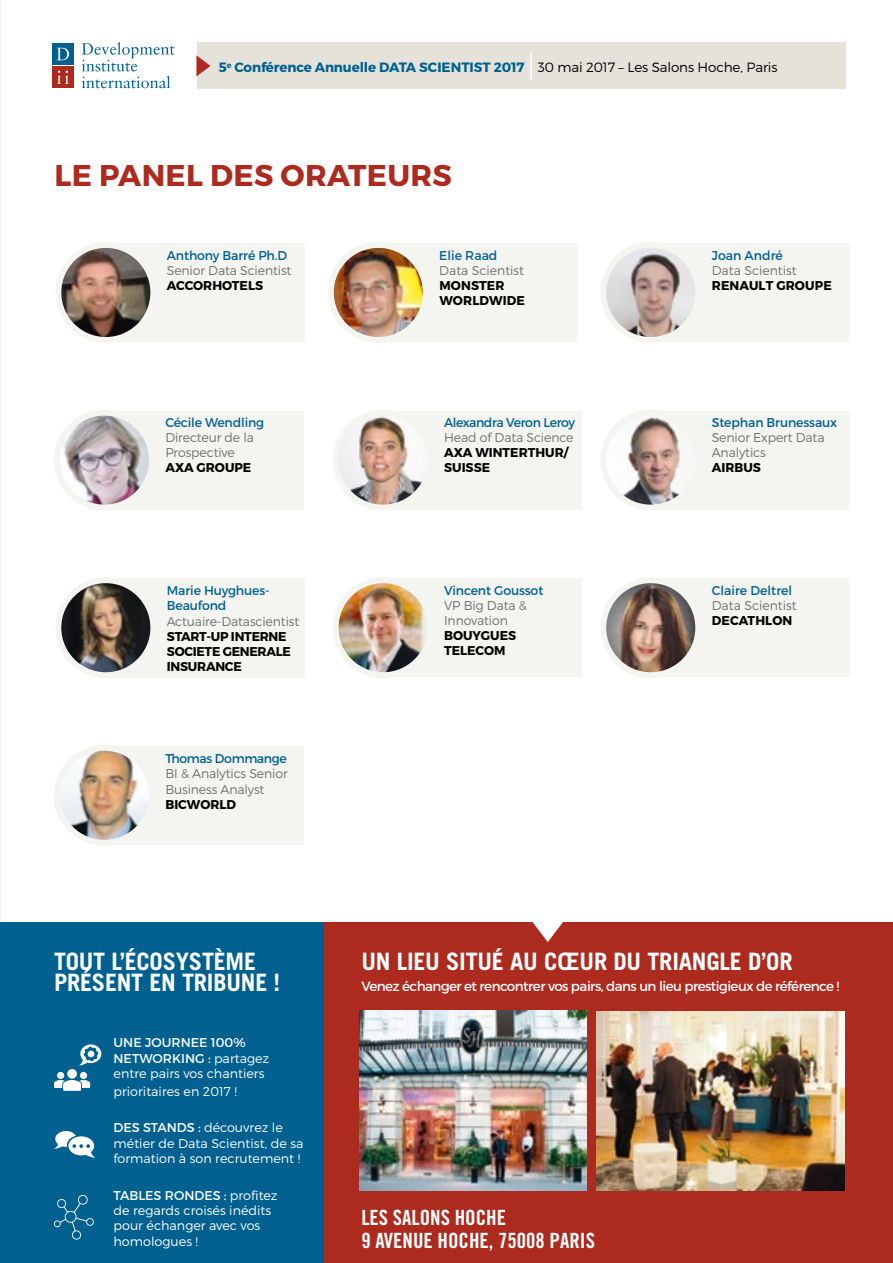
<style>
.page{position:relative;width:893px;height:1263px;background:#fff}
.page>*{position:absolute;margin:0;border:0;box-sizing:border-box;transform-origin:0 0}
.t1{font:700 30px "Montserrat";letter-spacing:.01em;color:#ad2a1e}
.t2{font:700 24px/21px "Trade Gothic LT Std";letter-spacing:-.01em;color:#fff}
.t3{font:21px/22.5px "Trade Gothic LT Std Bd Cn 20";color:#fff}
.t4{font:700 13.5px "Montserrat";letter-spacing:-.01em;color:#006190}
.t5{font:13.5px "Montserrat";letter-spacing:-.04em;color:#fff}
.t6{font:300 12.75px/15.3px "Montserrat";color:#fff}
.t7{font:300 12.75px/15px "Montserrat";letter-spacing:-.01em;color:#706f6f}
.t8{font:12.75px/15px "Montserrat";letter-spacing:-.01em;color:#006190}
.t9{font:700 12.75px/15px "Montserrat";color:#000}
.t10{font:700 12.75px/15px "Montserrat";letter-spacing:-.02em;color:#000}
.t11{font:12.75px "Montserrat";letter-spacing:-.03em;color:#006190}
.s1{font-weight:300;color:#000}
.s2{font-weight:400}
</style>
<div class="page">
<hr style="left:0;top:0;width:1px;height:1263px;background:#f1f1ec">
<div style="left:106px;top:746px;width:197px;height:98px;background:#f4f4f0"></div>
<img style="left:57px;top:748px;width:95px;height:95px;border-radius:47px">
<div style="left:54px;top:745px;width:101px;height:101px;border:6px solid #f4f4f0;border-radius:50%"></div>
<div style="left:385px;top:578px;width:197px;height:99px;background:#f4f4f0"></div>
<img style="left:336px;top:580px;width:95px;height:95px;border-radius:47px">
<div style="left:333px;top:577px;width:100px;height:101px;border:6px solid #f4f4f0;border-radius:50%"></div>
<div style="left:652px;top:578px;width:198px;height:99px;background:#f4f4f0"></div>
<img style="left:607px;top:584px;width:87px;height:87px">
<div style="left:600px;top:577px;width:101px;height:101px;border:6px solid #f4f4f0;border-radius:50%"></div>
<div style="left:107px;top:578px;width:198px;height:100px;background:#f4f4f0"></div>
<img style="left:58px;top:580px;width:95px;height:95px;border-radius:47px">
<div style="left:55px;top:577px;width:101px;height:101px;border:6px solid #f4f4f0;border-radius:50%"></div>
<div style="left:385px;top:411px;width:197px;height:98px;background:#f4f4f0"></div>
<img style="left:336px;top:413px;width:95px;height:94px;border-radius:47px">
<div style="left:333px;top:410px;width:100px;height:100px;border:6px solid #f4f4f0;border-radius:50%"></div>
<div style="left:106px;top:411px;width:197px;height:98px;background:#f4f4f0"></div>
<img style="left:57px;top:413px;width:95px;height:94px;border-radius:47px">
<div style="left:54px;top:410px;width:101px;height:100px;border:6px solid #f4f4f0;border-radius:50%"></div>
<div style="left:652px;top:411px;width:198px;height:98px;background:#f4f4f0"></div>
<img style="left:603px;top:413px;width:95px;height:94px;border-radius:47px">
<div style="left:600px;top:410px;width:101px;height:100px;border:6px solid #f4f4f0;border-radius:50%"></div>
<div style="left:652px;top:243px;width:198px;height:99px;background:#f4f4f0"></div>
<img style="left:603px;top:245px;width:95px;height:95px;border-radius:47px">
<div style="left:600px;top:242px;width:101px;height:101px;border:6px solid #f4f4f0;border-radius:50%"></div>
<div style="left:380px;top:243px;width:197px;height:99px;background:#f4f4f0"></div>
<img style="left:335px;top:249px;width:87px;height:87px">
<div style="left:328px;top:242px;width:101px;height:101px;border:6px solid #f4f4f0;border-radius:50%"></div>
<div style="left:107px;top:243px;width:198px;height:99px;background:#f4f4f0"></div>
<img style="left:58px;top:245px;width:95px;height:95px;border-radius:47px">
<div style="left:55px;top:242px;width:101px;height:101px;border:6px solid #f4f4f0;border-radius:50%"></div>
<div style="left:198px;top:43px;width:648px;height:46px;background:#e4e2d9"></div>
<svg style="left:196px;top:55px;width:14px;height:21px"></svg>
<div style="left:52px;top:43px;width:22px;height:22px;background:#006190"></div>
<svg style="left:57px;top:48px;width:12px;height:12px"></svg>
<div style="left:52px;top:66px;width:22px;height:22px;background:#ad2a1e"></div>
<svg style="left:82px;top:42px;width:93px;height:46px"></svg>
<svg style="left:57px;top:71px;width:12px;height:13px"></svg>
<hr style="left:530px;top:52px;width:2px;height:29px;background:#fff">
<div style="left:0;top:922px;width:333px;height:341px;background:#006190"></div>
<div style="left:324px;top:922px;width:569px;height:341px;background:#ad2a1e"></div>
<img style="left:359px;top:1011px;width:228px;height:179px">
<svg style="left:532px;top:922px;width:31px;height:20px"></svg>
<img style="left:597px;top:1011px;width:247px;height:180px">
<svg style="left:54px;top:1195px;width:40px;height:44px"></svg>
<svg style="left:54px;top:1131px;width:42px;height:27px"></svg>
<div style="left:80px;top:1072px;width:7px;height:7px;background:#fff;border-radius:50%"></div>
<div style="left:57px;top:1072px;width:7px;height:7px;background:#fff;border-radius:50%"></div>
<svg style="left:54px;top:1080px;width:36px;height:11px"></svg>
<div style="left:67px;top:1069px;width:10px;height:9px;background:#fff;border-radius:50%"></div>
<svg style="left:80px;top:1044px;width:21px;height:21px"></svg>
<p class="t4" style="left:219px;top:59px;width:560px">5<sup>e</sup> Conférence Annuelle DATA SCIENTIST 2017 <span class="s1">30 mai 2017 – Les Salons Hoche, Paris</span></p>
<h1 class="t1" style="left:55px;top:156px;width:399px">LE PANEL DES ORATEURS</h1>
<p class="t8" style="left:167px;top:248px;width:122px">Anthony Barré Ph.D</p>
<p class="t7" style="left:167px;top:263px;width:126px">Senior Data Scientist</p>
<p class="t9" style="left:167px;top:278px;width:98px">ACCORHOTELS</p>
<p class="t8" style="left:165px;top:415px;width:100px">Cécile Wendling</p>
<p class="t7" style="left:165px;top:430px;width:90px">Directeur de la<br>Prospective</p>
<p class="t9" style="left:165px;top:461px;width:87px">AXA GROUPE</p>
<p class="t8" style="left:167px;top:583px;width:104px">Marie Huyghues-<br>Beaufond</p>
<p class="t7" style="left:167px;top:614px;width:134px">Actuaire-Datascientist</p>
<p class="t10" style="left:167px;top:629px;width:126px">START-UP INTERNE<br>SOCIETE GENERALE<br>INSURANCE</p>
<p class="t11" style="left:165px;top:750px;width:123px">Thomas Dommange</p>
<p class="t7" style="left:165px;top:765px;width:124px;line-height:16.2px">BI &amp; Analytics Senior<br>Business Analyst</p>
<p class="t9" style="left:165px;top:797px;width:72px">BICWORLD</p>
<p class="t8" style="left:439px;top:248px;width:60px">Elie Raad</p>
<p class="t7" style="left:439px;top:263px;width:86px">Data Scientist</p>
<p class="t9" style="left:439px;top:278px;width:87px">MONSTER<br>WORLDWIDE</p>
<p class="t11" style="left:444px;top:415px;width:132px">Alexandra Veron Leroy</p>
<p class="t7" style="left:444px;top:430px;width:131px">Head of Data Science</p>
<p class="t9" style="left:444px;top:446px;width:125px">AXA WINTERTHUR/<br>SUISSE</p>
<p class="t8" style="left:444px;top:583px;width:101px">Vincent Goussot</p>
<p class="t7" style="left:444px;top:598px;width:84px">VP Big Data &amp;<br>Innovation</p>
<p class="t9" style="left:444px;top:628px;width:74px">BOUYGUES<br>TELECOM</p>
<p class="t8" style="left:712px;top:248px;width:73px">Joan André</p>
<p class="t7" style="left:712px;top:263px;width:86px">Data Scientist</p>
<p class="t9" style="left:712px;top:278px;width:121px">RENAULT GROUPE</p>
<p class="t8" style="left:712px;top:415px;width:127px">Stephan Brunessaux</p>
<p class="t7" style="left:712px;top:430px;width:114px">Senior Expert Data<br>Analytics</p>
<p class="t9" style="left:712px;top:461px;width:51px">AIRBUS</p>
<p class="t8" style="left:712px;top:583px;width:82px">Claire Deltrel</p>
<p class="t7" style="left:712px;top:598px;width:86px">Data Scientist</p>
<p class="t9" style="left:712px;top:613px;width:82px">DECATHLON</p>
<h2 class="t2" style="left:54px;top:950px;width:228px">TOUT L’ÉCOSYSTÈME<br>PRÉSENT EN TRIBUNE !</h2>
<p class="t6" style="left:114px;top:1035px;width:157px"><span class="s2">UNE JOURNEE 100%<br>NETWORKING :</span> partagez entre pairs vos chantiers</p>
<p class="t6" style="left:114px;top:1083px;width:125px">prioritaires en 2017 !</p>
<p class="t6" style="left:114px;top:1120px;width:191px"><span class="s2">DES STANDS :</span> découvrez le métier de Data Scientist, de sa formation à son recrutement !</p>
<p class="t6" style="left:114px;top:1187px;width:166px"><span class="s2">TABLES RONDES :</span> profitez de regards croisés inédits pour échanger avec vos homologues !</p>
<h2 class="t2" style="left:361px;top:951px;width:433px">UN LIEU SITUÉ AU CŒUR DU TRIANGLE D’OR</h2>
<p class="t5" style="left:361px;top:978px;width:479px">Venez échanger et rencontrer vos pairs, dans un lieu prestigieux de référence !</p>
<h3 class="t3" style="left:361px;top:1206px;width:235px">LES SALONS HOCHE<br>9 AVENUE HOCHE, 75008 PARIS</h3>
</div>
